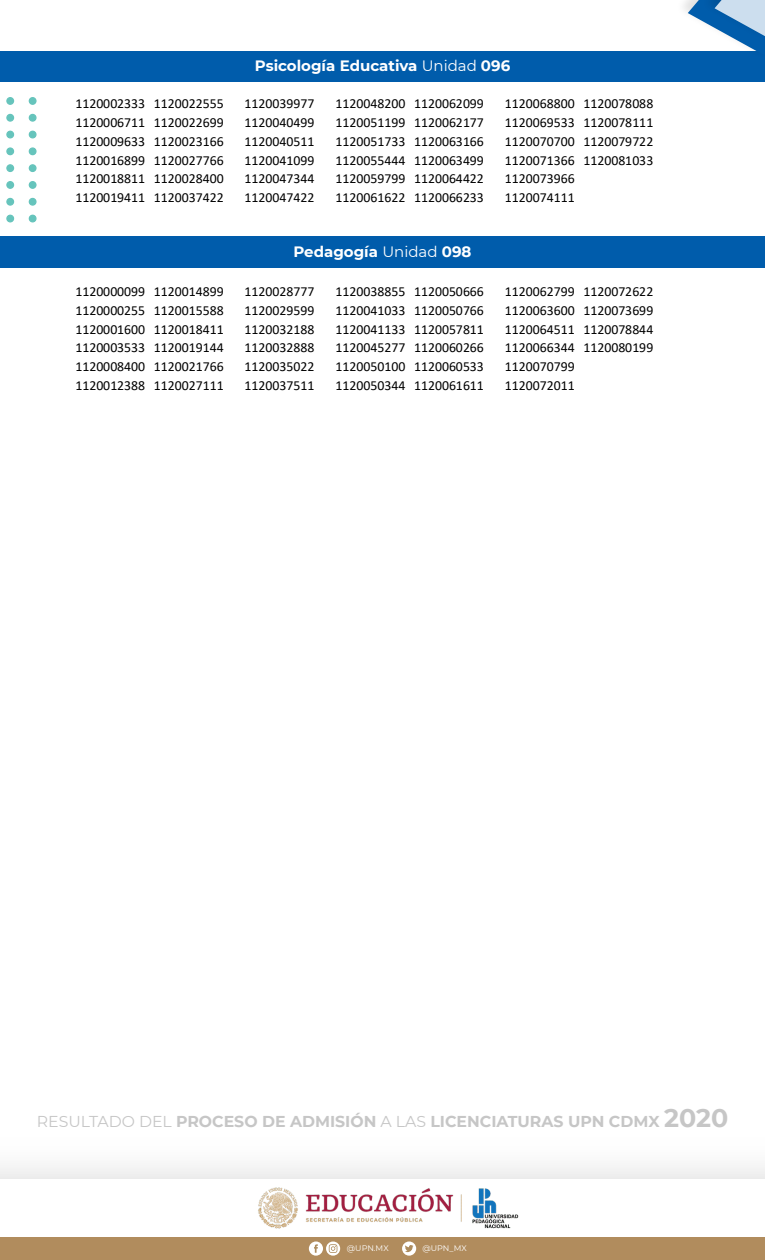
<style>
.page{position:relative;width:765px;height:1260px;background:#fff}
.page>*{position:absolute;margin:0;border:0;box-sizing:border-box;transform-origin:0 0}
.t1{font:700 15.75px "Montserrat";color:#c6c6c6}
.t2{font:700 15px "Montserrat";color:#fff}
.t3{font:13.75px "Calibri";letter-spacing:.005em;color:#000}
.t4{font:8.12px "Montserrat";color:#fff}
.s1{font-weight:400}
.s2{font-size:25.38px}
</style>
<div class="page">
<div style="left:0;top:1136px;width:765px;height:43px;background:#f9f9f9"></div>
<img style="left:258px;top:1187px;width:261px;height:42px">
<div style="left:0;top:1237px;width:765px;height:23px;background:#b18c5d"></div>
<svg style="left:326px;top:1242px;width:14px;height:14px"></svg>
<svg style="left:329px;top:1244px;width:8px;height:9px"></svg>
<div style="left:309px;top:1242px;width:14px;height:14px;background:#fff;border-radius:50%"></div>
<svg style="left:314px;top:1244px;width:4px;height:9px"></svg>
<div style="left:402px;top:1242px;width:14px;height:14px;background:#fff;border-radius:50%"></div>
<svg style="left:405px;top:1245px;width:9px;height:7px"></svg>
<div style="left:0;top:52px;width:765px;height:30px;background:#005cab"></div>
<div style="left:0;top:236px;width:765px;height:32px;background:#005cab"></div>
<img style="left:671px;top:0;width:17px;height:52px">
<svg style="left:688px;top:0;width:77px;height:52px"></svg>
<div style="left:7px;top:98px;width:7px;height:6px;background:#66c4bc;border-radius:50%"></div>
<div style="left:6px;top:97px;width:8px;height:8px;border:1px solid #66c4bc;border-radius:50%"></div>
<div style="left:29px;top:98px;width:7px;height:6px;background:#66c4bc;border-radius:50%"></div>
<div style="left:29px;top:97px;width:8px;height:8px;border:1px solid #66c4bc;border-radius:50%"></div>
<div style="left:7px;top:114px;width:7px;height:7px;background:#66c4bc;border-radius:50%"></div>
<div style="left:6px;top:114px;width:8px;height:8px;border:1px solid #66c4bc;border-radius:50%"></div>
<div style="left:29px;top:114px;width:7px;height:7px;background:#66c4bc;border-radius:50%"></div>
<div style="left:29px;top:114px;width:8px;height:8px;border:1px solid #66c4bc;border-radius:50%"></div>
<div style="left:7px;top:131px;width:7px;height:7px;background:#66c4bc;border-radius:50%"></div>
<div style="left:6px;top:131px;width:8px;height:7px;border:1px solid #66c4bc;border-radius:50%"></div>
<div style="left:29px;top:131px;width:7px;height:7px;background:#66c4bc;border-radius:50%"></div>
<div style="left:29px;top:131px;width:8px;height:7px;border:1px solid #66c4bc;border-radius:50%"></div>
<div style="left:7px;top:148px;width:7px;height:7px;background:#66c4bc;border-radius:50%"></div>
<div style="left:6px;top:147px;width:8px;height:8px;border:1px solid #66c4bc;border-radius:50%"></div>
<div style="left:29px;top:148px;width:7px;height:7px;background:#66c4bc;border-radius:50%"></div>
<div style="left:29px;top:147px;width:8px;height:8px;border:1px solid #66c4bc;border-radius:50%"></div>
<div style="left:7px;top:165px;width:7px;height:6px;background:#66c4bc;border-radius:50%"></div>
<div style="left:6px;top:164px;width:8px;height:8px;border:1px solid #66c4bc;border-radius:50%"></div>
<div style="left:29px;top:165px;width:7px;height:6px;background:#66c4bc;border-radius:50%"></div>
<div style="left:29px;top:164px;width:8px;height:8px;border:1px solid #66c4bc;border-radius:50%"></div>
<div style="left:7px;top:182px;width:7px;height:6px;background:#66c4bc;border-radius:50%"></div>
<div style="left:6px;top:181px;width:8px;height:8px;border:1px solid #66c4bc;border-radius:50%"></div>
<div style="left:29px;top:182px;width:7px;height:6px;background:#66c4bc;border-radius:50%"></div>
<div style="left:29px;top:181px;width:8px;height:8px;border:1px solid #66c4bc;border-radius:50%"></div>
<div style="left:7px;top:198px;width:7px;height:7px;background:#66c4bc;border-radius:50%"></div>
<div style="left:6px;top:198px;width:8px;height:8px;border:1px solid #66c4bc;border-radius:50%"></div>
<div style="left:29px;top:198px;width:7px;height:7px;background:#66c4bc;border-radius:50%"></div>
<div style="left:29px;top:198px;width:8px;height:8px;border:1px solid #66c4bc;border-radius:50%"></div>
<div style="left:7px;top:215px;width:7px;height:7px;background:#66c4bc;border-radius:50%"></div>
<div style="left:6px;top:215px;width:8px;height:7px;border:1px solid #66c4bc;border-radius:50%"></div>
<div style="left:29px;top:215px;width:7px;height:7px;background:#66c4bc;border-radius:50%"></div>
<div style="left:29px;top:215px;width:8px;height:7px;border:1px solid #66c4bc;border-radius:50%"></div>
<p class="t2" style="left:255px;top:55px;width:257px">Psicología Educativa <span class="s1">Unidad</span> 096</p>
<p class="t3" style="left:75px;top:94px;width:150px">1120002333 1120022555</p>
<p class="t3" style="left:245px;top:94px;width:71px">1120039977</p>
<p class="t3" style="left:335px;top:94px;width:150px">1120048200 1120062099</p>
<p class="t3" style="left:505px;top:94px;width:150px">1120068800 1120078088</p>
<p class="t3" style="left:75px;top:113px;width:150px">1120006711 1120022699</p>
<p class="t3" style="left:245px;top:113px;width:71px">1120040499</p>
<p class="t3" style="left:335px;top:113px;width:150px">1120051199 1120062177</p>
<p class="t3" style="left:505px;top:113px;width:150px">1120069533 1120078111</p>
<p class="t3" style="left:75px;top:132px;width:150px">1120009633 1120023166</p>
<p class="t3" style="left:245px;top:132px;width:71px">1120040511</p>
<p class="t3" style="left:335px;top:132px;width:150px">1120051733 1120063166</p>
<p class="t3" style="left:505px;top:132px;width:150px">1120070700 1120079722</p>
<p class="t3" style="left:75px;top:150px;width:150px">1120016899 1120027766</p>
<p class="t3" style="left:245px;top:150px;width:71px">1120041099</p>
<p class="t3" style="left:335px;top:150px;width:150px">1120055444 1120063499</p>
<p class="t3" style="left:505px;top:150px;width:150px">1120071366 1120081033</p>
<p class="t3" style="left:75px;top:169px;width:150px">1120018811 1120028400</p>
<p class="t3" style="left:245px;top:169px;width:71px">1120047344</p>
<p class="t3" style="left:335px;top:169px;width:150px">1120059799 1120064422</p>
<p class="t3" style="left:505px;top:169px;width:71px">1120073966</p>
<p class="t3" style="left:75px;top:188px;width:150px">1120019411 1120037422</p>
<p class="t3" style="left:245px;top:188px;width:71px">1120047422</p>
<p class="t3" style="left:335px;top:188px;width:150px">1120061622 1120066233</p>
<p class="t3" style="left:505px;top:188px;width:71px">1120074111</p>
<p class="t2" style="left:293px;top:241px;width:180px">Pedagogía <span class="s1">Unidad</span> 098</p>
<p class="t3" style="left:75px;top:282px;width:150px">1120000099 1120014899</p>
<p class="t3" style="left:245px;top:282px;width:71px">1120028777</p>
<p class="t3" style="left:335px;top:282px;width:150px">1120038855 1120050666</p>
<p class="t3" style="left:505px;top:282px;width:150px">1120062799 1120072622</p>
<p class="t3" style="left:75px;top:301px;width:150px">1120000255 1120015588</p>
<p class="t3" style="left:245px;top:301px;width:71px">1120029599</p>
<p class="t3" style="left:335px;top:301px;width:150px">1120041033 1120050766</p>
<p class="t3" style="left:505px;top:301px;width:150px">1120063600 1120073699</p>
<p class="t3" style="left:75px;top:319px;width:150px">1120001600 1120018411</p>
<p class="t3" style="left:245px;top:319px;width:71px">1120032188</p>
<p class="t3" style="left:335px;top:319px;width:150px">1120041133 1120057811</p>
<p class="t3" style="left:505px;top:319px;width:150px">1120064511 1120078844</p>
<p class="t3" style="left:75px;top:338px;width:150px">1120003533 1120019144</p>
<p class="t3" style="left:245px;top:338px;width:71px">1120032888</p>
<p class="t3" style="left:335px;top:338px;width:150px">1120045277 1120060266</p>
<p class="t3" style="left:505px;top:338px;width:150px">1120066344 1120080199</p>
<p class="t3" style="left:75px;top:357px;width:150px">1120008400 1120021766</p>
<p class="t3" style="left:245px;top:357px;width:71px">1120035022</p>
<p class="t3" style="left:335px;top:357px;width:150px">1120050100 1120060533</p>
<p class="t3" style="left:505px;top:357px;width:71px">1120070799</p>
<p class="t3" style="left:75px;top:376px;width:150px">1120012388 1120027111</p>
<p class="t3" style="left:245px;top:376px;width:71px">1120037511</p>
<p class="t3" style="left:335px;top:376px;width:150px">1120050344 1120061611</p>
<p class="t3" style="left:505px;top:376px;width:71px">1120072011</p>
<p class="t1" style="left:37px;top:1110px;width:693px"><span class="s1">RESULTADO DEL</span> PROCESO DE ADMISIÓN <span class="s1">A LAS</span> LICENCIATURAS UPN CDMX <span class="s2">2020</span></p>
<p class="t4" style="left:347px;top:1242px;width:43px">@UPN.MX</p>
<p class="t4" style="left:423px;top:1242px;width:46px">@UPN_MX</p>
</div>
